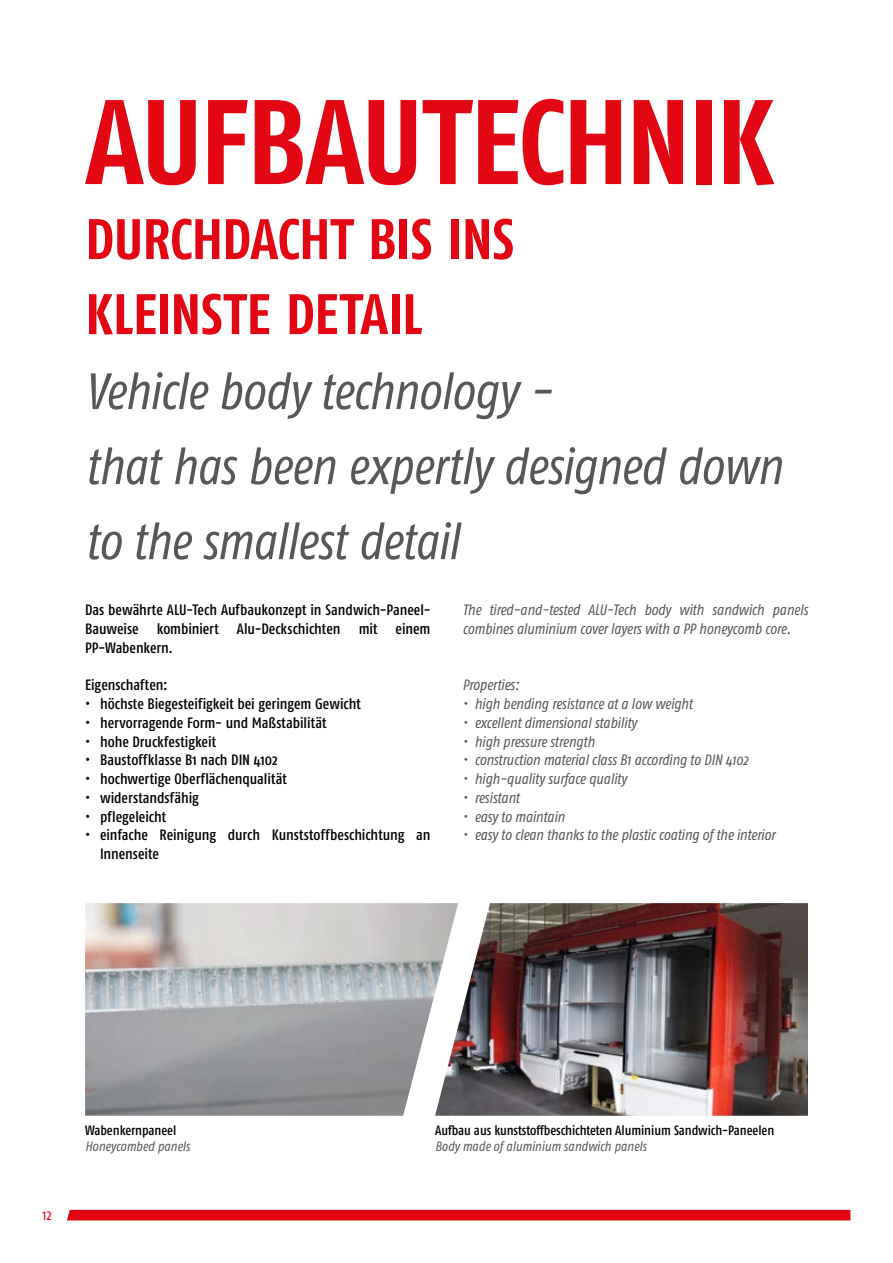
<style>
.page{position:relative;width:893px;height:1263px;background:#fff}
.page>*{position:absolute;margin:0;border:0;box-sizing:border-box;transform-origin:0 0}
.t1{font:700 condensed 120px "Fago Pro";letter-spacing:-.02em;color:#e30613}
.t2{font:700 condensed 57px/75px "Fago Pro";letter-spacing:-.01em;color:#e30613}
.t3{font:italic condensed 51px/75px "Fago Pro";letter-spacing:-.02em;color:#575756}
.t4{font:500 condensed 15px/18.8px "Fago Pro";letter-spacing:-.005em;color:#000;text-align:justify}
.t5{font:italic condensed 15px/18.8px "Fago Pro";letter-spacing:-.005em;color:#575756}
.t6{font:condensed 15px "Fago Pro";color:#e30613}
.t7{font:500 condensed 13.5px "Fago Pro";letter-spacing:-.005em;color:#000}
.t8{font:italic condensed 13.5px "Fago Pro";color:#575756}
</style>
<div class="page">
<div style="left:67px;top:1210px;width:783px;height:10px;background:#e30613"></div>
<img style="left:85px;top:903px;width:350px;height:213px">
<img style="left:435px;top:903px;width:373px;height:213px">
<h1 class="t1" style="left:86px;top:70px;width:690px">AUFBAUTECHNIK</h1>
<h2 class="t2" style="left:85px;top:202px;width:430px">DURCHDACHT BIS INS<br>KLEINSTE DETAIL</h2>
<h3 class="t3" style="left:85px;top:354px;width:698px">Vehicle body technology -<br>that has been expertly designed down to the smallest detail</h3>
<p class="t4" style="left:85px;top:601px;width:347px">Das bewährte ALU-Tech Aufbaukonzept in Sandwich-Paneel-Bauweise kombiniert Alu-Deckschichten mit einem PP-Wabenkern.</p>
<p class="t4" style="left:85px;top:676px;width:84px">Eigenschaften:</p>
<p class="t4" style="left:85px;top:694px;width:277px">• höchste Biegesteifigkeit bei geringem Gewicht</p>
<p class="t4" style="left:85px;top:713px;width:243px">• hervorragende Form- und Maßstabilität</p>
<p class="t4" style="left:85px;top:732px;width:133px">• hohe Druckfestigkeit</p>
<p class="t4" style="left:85px;top:751px;width:194px">• Baustoffklasse B1 nach DIN 4102</p>
<p class="t4" style="left:85px;top:769px;width:203px">• hochwertige Oberflächenqualität</p>
<p class="t4" style="left:85px;top:788px;width:115px">• widerstandsfähig</p>
<p class="t4" style="left:85px;top:807px;width:83px">• pflegeleicht</p>
<p class="t4" style="left:100px;top:826px;width:332px;text-indent:-15px">• einfache Reinigung durch Kunststoffbeschichtung an<br>Innenseite</p>
<p class="t5" style="left:462px;top:601px;width:347px">The tired-and-tested ALU-Tech body with sandwich panels combines aluminium cover layers with a PP honeycomb core.</p>
<p class="t5" style="left:462px;top:676px;width:58px">Properties:</p>
<p class="t5" style="left:462px;top:694px;width:231px">• high bending resistance at a low weight</p>
<p class="t5" style="left:462px;top:713px;width:176px">• excellent dimensional stability</p>
<p class="t5" style="left:462px;top:732px;width:134px">• high pressure strength</p>
<p class="t5" style="left:462px;top:751px;width:287px">• construction material class B1 according to DIN 4102</p>
<p class="t5" style="left:462px;top:769px;width:166px">• high-quality surface quality</p>
<p class="t5" style="left:462px;top:788px;width:59px">• resistant</p>
<p class="t5" style="left:462px;top:807px;width:104px">• easy to maintain</p>
<p class="t5" style="left:462px;top:826px;width:314px">• easy to clean thanks to the plastic coating of the interior</p>
<p class="t6" style="left:43px;top:1206px;width:11px">12</p>
<p class="t7" style="left:85px;top:1122px;width:93px">Wabenkernpaneel</p>
<p class="t8" style="left:85px;top:1139px;width:106px">Honeycombed panels</p>
<p class="t7" style="left:435px;top:1122px;width:341px">Aufbau aus kunststoffbeschichteten Aluminium Sandwich-Paneelen</p>
<p class="t8" style="left:435px;top:1139px;width:213px">Body made of aluminium sandwich panels</p>
</div>
